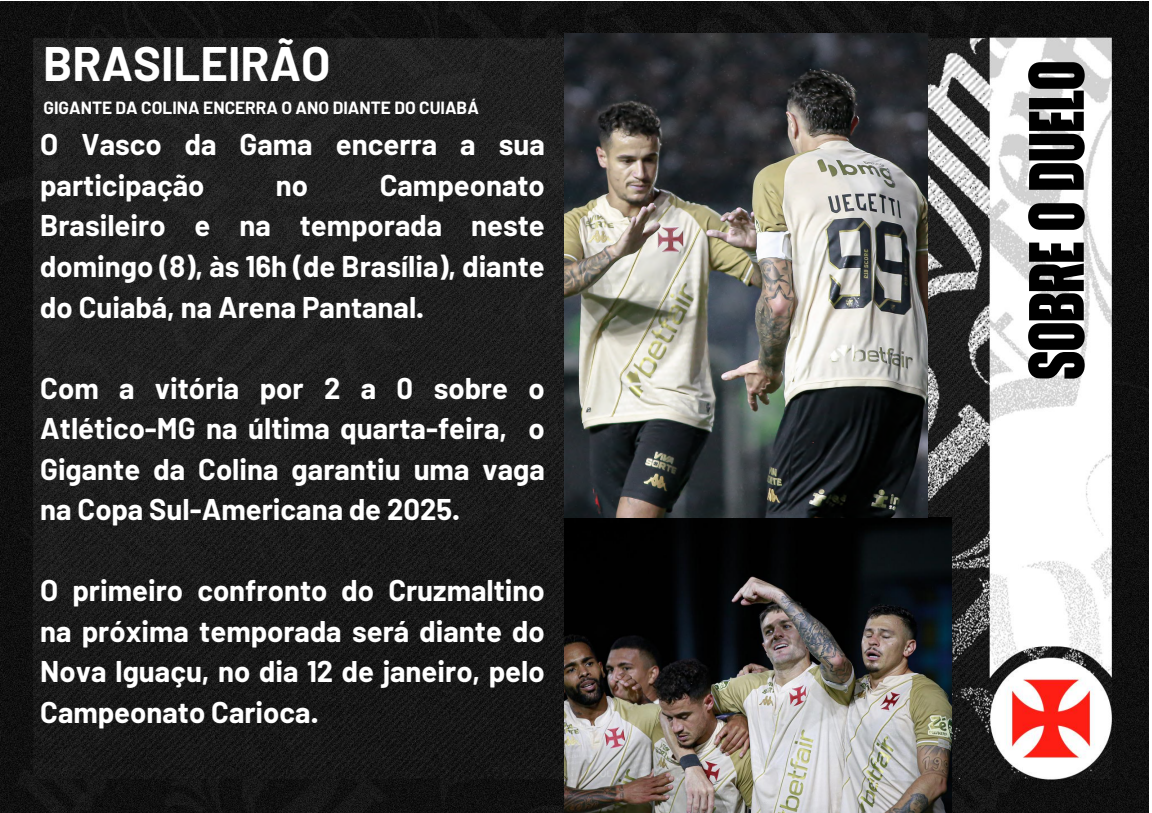
<style>
.page{position:relative;width:1152px;height:813px;background:#fff}
.page>*{position:absolute;margin:0;border:0;box-sizing:border-box;transform-origin:0 0}
.t1{font:800 78.15px "Zuume Cut";color:#000}
.t2{font:700 47.25px "Barlow";color:#fff}
.t3{font:700 29.25px/40.5px "Barlow";color:#fff;text-align:justify}
.t4{font:700 17.25px "Barlow";color:#fff}
</style>
<div class="page">
<img style="left:0;top:1px;width:1148px;height:811px">
<img style="left:564px;top:517px;width:388px;height:295px">
<img style="left:564px;top:34px;width:364px;height:483px">
<h2 class="t2" style="left:43px;top:33px;width:289px">BRASILEIRÃO</h2>
<p class="t4" style="left:44px;top:96px;width:437px">GIGANTE DA COLINA ENCERRA O ANO DIANTE DO CUIABÁ</p>
<p class="t3" style="left:40px;top:123px;width:506px">O Vasco da Gama encerra a sua participação</p>
<p class="t3" style="left:40px;top:164px;width:506px;text-indent:339px">Campeonato Brasileiro e na temporada neste domingo (8), às 16h (de Brasília), diante do Cuiabá, na Arena Pantanal.</p>
<p class="t3" style="left:276px;top:164px;width:34px">no</p>
<p class="t3" style="left:40px;top:366px;width:506px">Com a vitória por 2 a 0 sobre o Atlético-MG na última quarta-feira, o Gigante da Colina garantiu uma vaga na Copa Sul-Americana de 2025.</p>
<p class="t3" style="left:40px;top:569px;width:506px">O primeiro confronto do Cruzmaltino na próxima temporada será diante do Nova Iguaçu, no dia 12 de janeiro, pelo Campeonato Carioca.</p>
<h1 class="t1" style="left:1021px;top:379px;width:320px;rotate:-90deg">SOBREODUELO</h1>
</div>
